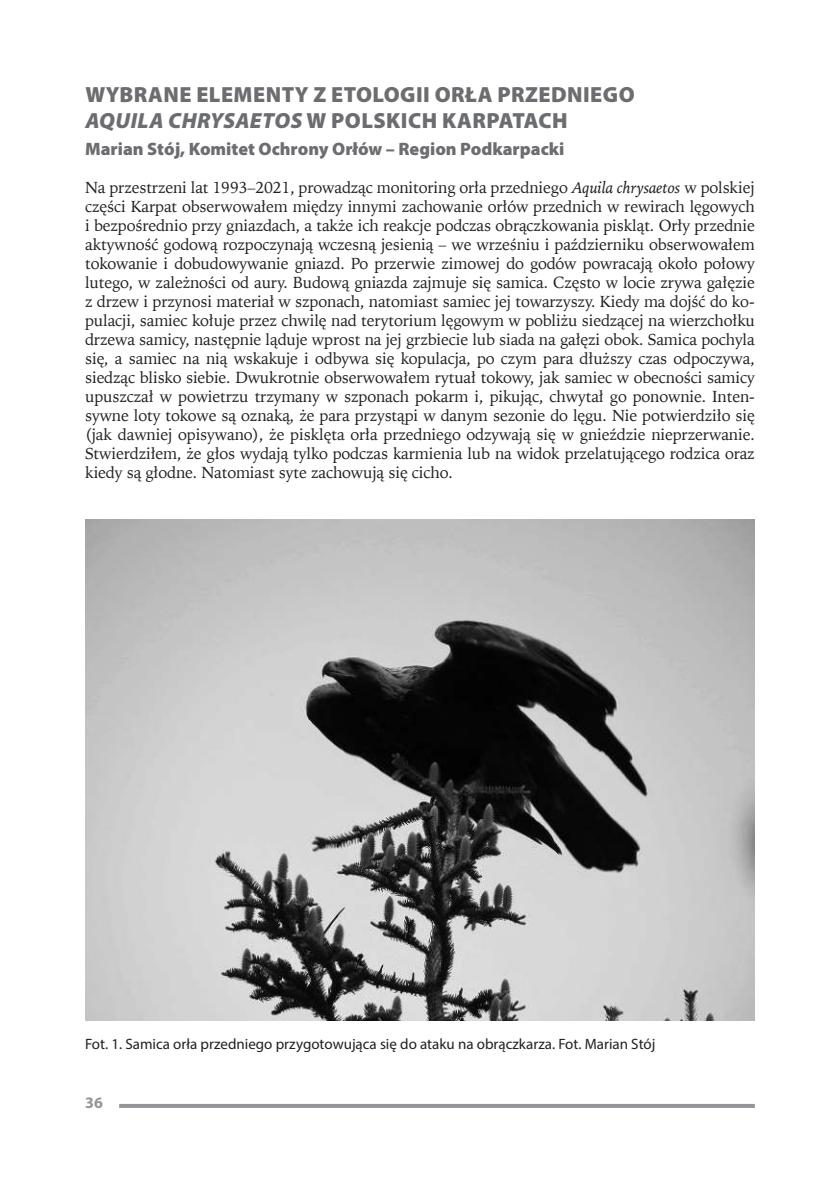
<style>
.page{position:relative;width:840px;height:1191px;background:#fff}
.page>*{position:absolute;margin:0;border:0;box-sizing:border-box;transform-origin:0 0}
.t1{font:900 22px/26.4px "Myriad Pro";letter-spacing:.02em;color:#6c6d70}
.t2{font:900 18px "Myriad Pro";color:#6c6d70}
.t3{font:16px/19px "Iowan Old St EU";letter-spacing:-.01em;color:#231f20;text-align:justify}
.t4{font:700 16px "Myriad Pro";color:#939598}
.t5{font:15px "Myriad Pro";color:#231f20}
.s1{font-style:italic}
</style>
<div class="page">
<hr style="left:119px;top:1104px;width:635px;height:4px;background:#939598">
<img style="left:85px;top:519px;width:669px;height:502px">
<h1 class="t1" style="left:85px;top:80px;width:550px">WYBRANE ELEMENTY Z ETOLOGII ORŁA PRZEDNIEGO<br><span class="s1">AQUILA CHRYSAETOS</span> W POLSKICH KARPATACH</h1>
<p class="t2" style="left:85px;top:137px;width:480px">Marian Stój, Komitet Ochrony Orłów – Region Podkarpacki</p>
<p class="t3" style="left:85px;top:178px;width:670px">Na przestrzeni lat 1993–2021, prowadząc monitoring orła przedniego <span class="s1">Aquila chrysaetos</span> w polskiej części Karpat obserwowałem między innymi zachowanie orłów przednich w rewirach lęgowych i bezpośrednio przy gniazdach, a także ich reakcje podczas obrączkowania piskląt. Orły przednie aktywność godową rozpoczynają wczesną jesienią – we wrześniu i październiku obserwowałem tokowanie i dobudowywanie gniazd. Po przerwie zimowej do godów powracają około połowy lutego, w zależności od aury. Budową gniazda zajmuje się samica. Często w locie zrywa gałęzie z drzew i przynosi materiał w szponach, natomiast samiec jej towarzyszy. Kiedy ma dojść do ko&shy;pulacji, samiec kołuje przez chwilę nad terytorium lęgowym w pobliżu siedzącej na wierzchołku drzewa samicy, następnie ląduje wprost na jej grzbiecie lub siada na gałęzi obok. Samica pochyla się, a samiec na nią wskakuje i odbywa się kopulacja, po czym para dłuższy czas odpoczywa, siedząc blisko siebie. Dwukrotnie obserwowałem rytuał tokowy, jak samiec w obecności samicy upuszczał w powietrzu trzymany w szponach pokarm i, pikując, chwytał go ponownie. Inten&shy;sywne loty tokowe są oznaką, że para przystąpi w danym sezonie do lęgu. Nie potwierdziło się (jak dawniej opisywano), że pisklęta orła przedniego odzywają się w gnieździe nieprzerwanie.<br>Stwierdziłem, że głos wydają tylko podczas karmienia lub na widok przelatującego rodzica oraz kiedy są głodne. Natomiast syte zachowują się cicho.</p>
<p class="t5" style="left:85px;top:1035px;width:571px">Fot. 1. Samica orła przedniego przygotowująca się do ataku na obrączkarza. Fot. Marian Stój</p>
<p class="t4" style="left:85px;top:1092px;width:19px">36</p>
</div>
